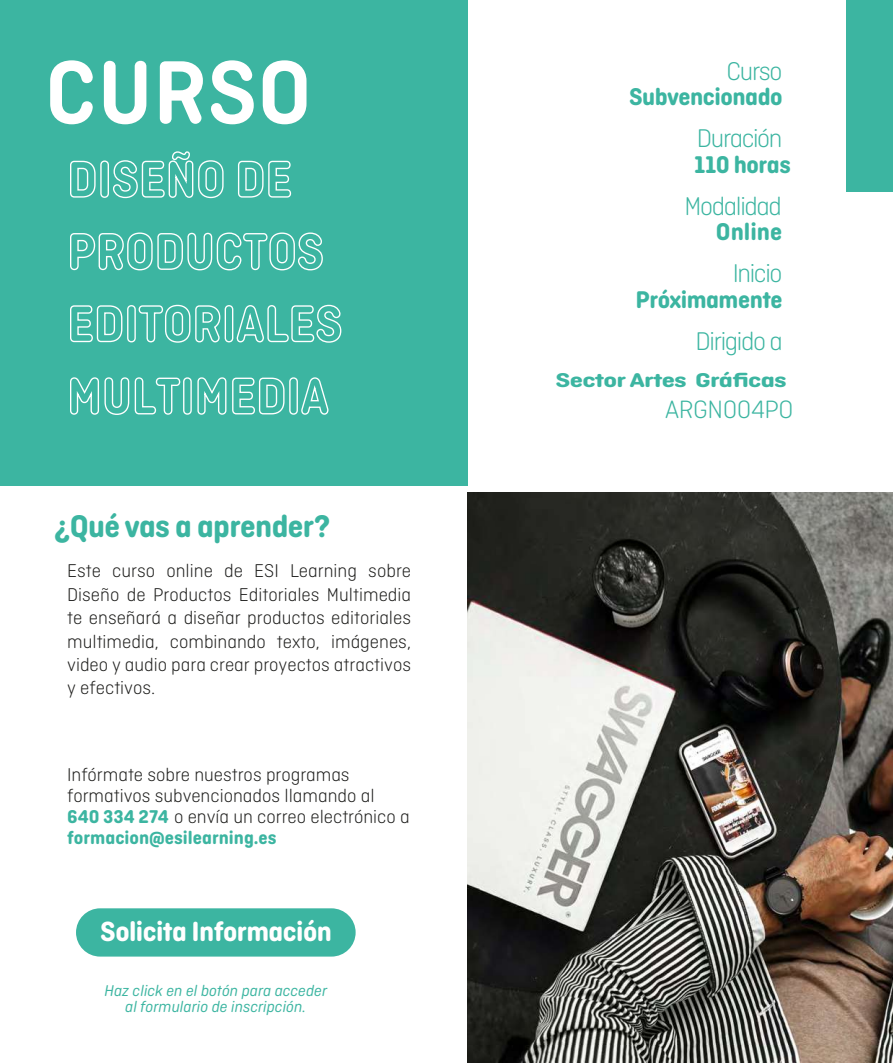
<style>
.page{position:relative;width:893px;height:1063px;background:#fff}
.page>*{position:absolute;margin:0;border:0;box-sizing:border-box;transform-origin:0 0}
.t1{font:600 94.5px "Ciutadella Rounded";color:#fff}
.t2{font:700 33px "Ciutadella Rounded";letter-spacing:-.02em;color:#3cb5a1}
.t3{font:700 29.25px "Ciutadella Rounded";letter-spacing:-.02em;color:#fff}
.t4{font:300 27px "Ciutadella Rounded";letter-spacing:-.05em;color:#3cb5a1}
.t5{font:300 26.4px "Ciutadella Rounded";letter-spacing:-.02em;color:#3cb5a1}
.t6{font:700 25.5px "Ciutadella Rounded";letter-spacing:-.02em;color:#3cb5a1}
.t7{font:700 21px "Ciutadella Rounded";letter-spacing:-.03em;color:#3cb5a1;scale:1.34 1}
.t8{font:300 19.5px/23.4px "Ciutadella Rounded";color:#1d1d1b;text-align:justify}
.t9{font:italic 16.5px/16.5px "Ciutadella Rounded";color:#3cb5a1;text-align:center}
.s1{font-weight:700;color:#3cb5a1}
</style>
<div class="page">
<div style="left:0;top:0;width:468px;height:486px;background:#3cb5a1"></div>
<div style="left:846px;top:0;width:47px;height:191px;background:#3cb5a1"></div>
<img style="left:468px;top:492px;width:425px;height:571px">
<svg style="left:70px;top:160px;width:26px;height:38px"></svg>
<div style="left:100px;top:160px;width:9px;height:38px;border:1px solid #fff;border-radius:4px"></div>
<svg style="left:113px;top:151px;width:111px;height:48px"></svg>
<svg style="left:237px;top:160px;width:55px;height:38px"></svg>
<svg style="left:70px;top:232px;width:253px;height:39px"></svg>
<svg style="left:70px;top:305px;width:53px;height:38px"></svg>
<div style="left:127px;top:305px;width:9px;height:37px;border:1px solid #fff;border-radius:4px"></div>
<svg style="left:138px;top:304px;width:83px;height:39px"></svg>
<div style="left:225px;top:305px;width:8px;height:37px;border:1px solid #fff;border-radius:4px"></div>
<svg style="left:236px;top:304px;width:106px;height:39px"></svg>
<svg style="left:70px;top:377px;width:111px;height:38px"></svg>
<div style="left:183px;top:377px;width:9px;height:38px;border:1px solid #fff;border-radius:4px"></div>
<svg style="left:197px;top:377px;width:88px;height:38px"></svg>
<div style="left:289px;top:377px;width:9px;height:38px;border:1px solid #fff;border-radius:4px"></div>
<svg style="left:301px;top:377px;width:28px;height:38px"></svg>
<div style="left:76px;top:908px;width:280px;height:49px;background:#3cb5a1;border-radius:24px"></div>
<h1 class="t1" style="left:45px;top:39px;width:268px">CURSO</h1>
<h3 class="t4" style="left:727px;top:56px;width:57px">Curso</h3>
<h3 class="t6" style="left:629px;top:82px;width:155px">Subvencionado</h3>
<h3 class="t4" style="left:697px;top:124px;width:87px">Duración</h3>
<h3 class="t6" style="left:694px;top:150px;width:98px">110 horas</h3>
<h3 class="t4" style="left:685px;top:191px;width:99px">Modalidad</h3>
<h3 class="t6" style="left:716px;top:217px;width:68px">Online</h3>
<h3 class="t4" style="left:733px;top:259px;width:51px">Inicio</h3>
<h3 class="t6" style="left:635px;top:285px;width:149px">Próximamente</h3>
<h3 class="t4" style="left:696px;top:326px;width:89px">Dirigido a</h3>
<p class="t7" style="left:556px;top:368px;width:174px">Sector Artes Gráficas</p>
<h3 class="t5" style="left:665px;top:395px;width:130px">ARGN004PO</h3>
<h2 class="t2" style="left:54px;top:507px;width:278px">¿Qué vas a aprender?</h2>
<p class="t8" style="left:67px;top:559px;width:345px">Este curso online de ESI Learning sobre Diseño de Productos Editoriales Multimedia te enseñará a diseñar productos editoriales multimedia, combinando texto, imágenes, video y audio para crear proyectos atractivos y efectivos.</p>
<p class="t8" style="left:67px;top:764px;width:344px;line-height:21px;text-align:left">Infórmate sobre nuestros programas formativos subvencionados llamando al <span class="s1">640 334 274</span> o envía un correo electrónico a <span class="s1">formacion@esilearning.es</span></p>
<h3 class="t3" style="left:100px;top:914px;width:233px">Solicita Información</h3>
<p class="t9" style="left:104px;top:982px;width:224px">Haz click en el botón para acceder al formulario de inscripción.</p>
</div>
